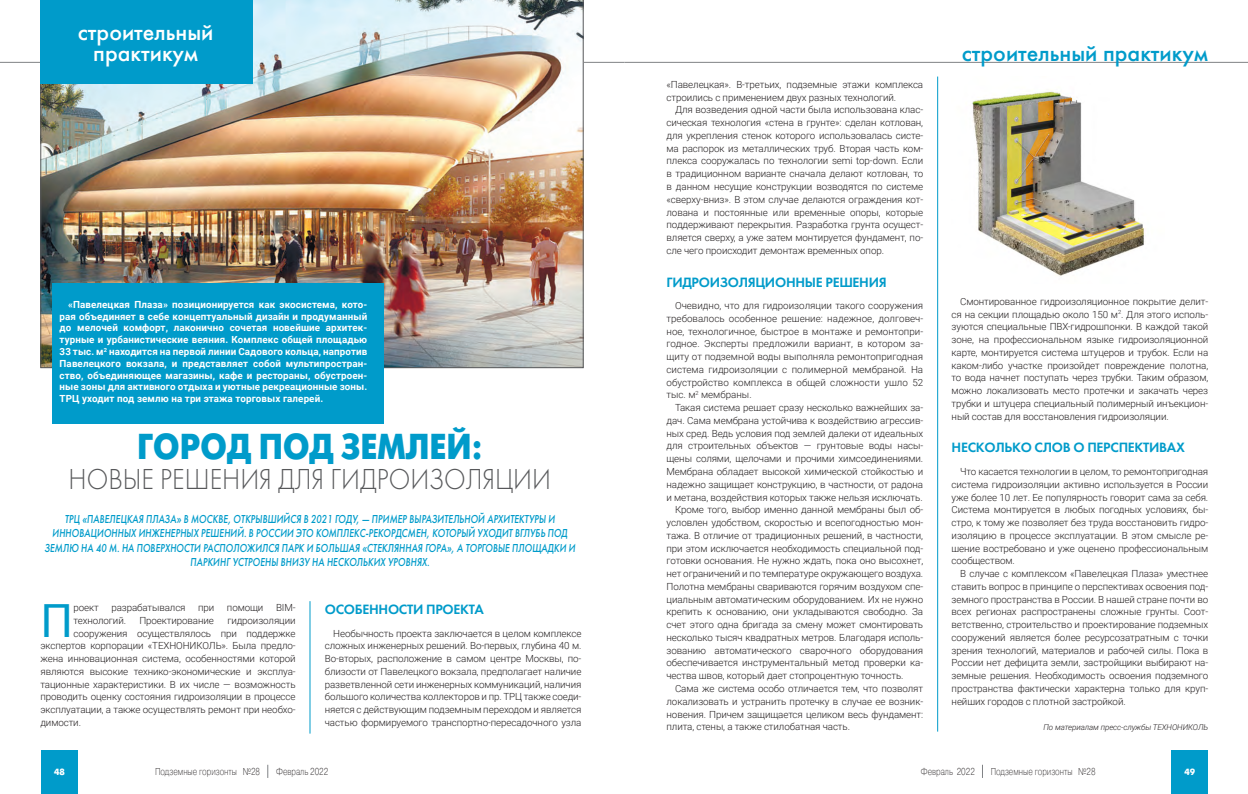
<style>
.page{position:relative;width:1248px;height:794px;background:#fff}
.page>*{position:absolute;margin:0;border:0;box-sizing:border-box;transform-origin:0 0}
.Основной_текст{font:45.7px "Roboto";color:#009bca}
.Заголовок{font:36px "Futuris XC";color:#009bca;scale:.9 1}
.Заголовок-2{font:30px "Futura Light C";color:#57585a;scale:.9 1}
.t1{font:24px "Futura Medium C";color:#009bca}
.Подзаголовок{font:24px "Futura Medium C";color:#fff}
.Подзаголовок-2{font:700 14px "Futura 2 C";letter-spacing:-.02em;color:#009bca}
.Подзаголовок-3{font:italic 12px/14.4px "Futura Medium C";color:#009bca;text-align:center;scale:.8 1}
.t2{font:10px "Pragmatica Light C";color:#231f20;scale:.8 1}
.Основной_текст-2{font:300 9.8px/12.8px "Roboto";letter-spacing:-.01em;color:#231f20;text-align:justify}
.Основной_текст-3{font:700 9.8px/11.8px "Roboto";letter-spacing:.01em;color:#fff;text-align:justify}
.t3{font:700 9px "Futuris C";color:#fff}
.Основной_текст-4{font:italic 300 8px "Roboto";letter-spacing:-.01em;color:#231f20}
</style>
<div class="page">
<svg style="left:267px;top:764px;width:1px;height:14px"></svg>
<hr style="left:0;top:62px;width:624px;height:1px;background:#808285">
<hr style="left:624px;top:62px;width:623px;height:1px;background:#808285">
<svg style="left:982px;top:764px;width:1px;height:14px"></svg>
<div style="left:1171px;top:750px;width:36px;height:44px;background:#009bca"></div>
<div style="left:41px;top:750px;width:37px;height:44px;background:#009bca"></div>
<img style="left:41px;top:0;width:542px;height:368px">
<div style="left:40px;top:0;width:212px;height:83px;background:#009bca"></div>
<div style="left:52px;top:283px;width:332px;height:140px;background:#009bca"></div>
<img style="left:972px;top:91px;width:172px;height:185px">
<hr style="left:310px;top:601px;width:1px;height:132px;background:#009bca">
<hr style="left:937px;top:77px;width:1px;height:654px;background:#009bca">
<p class="Подзаголовок" style="left:78px;top:19px;width:137px">строительный</p>
<p class="Подзаголовок" style="left:93px;top:40px;width:106px">практикум</p>
<p class="Основной_текст-3" style="left:60px;top:298px;width:309px;text-indent:9px">«Павелецкая Плаза» позиционируется как экосистема, кото&shy;рая объединяет в себе концептуальный дизайн и продуманный до мелочей комфорт, лаконично сочетая новейшие архитек&shy;турные и урбанистические веяния. Комплекс общей площадью 33 тыс. м<sup>2</sup> находится на первой линии Садового кольца, напротив Павелецкого вокзала, и представляет собой мультипростран&shy;ство, объединяющее магазины, кафе и рестораны, обустроен&shy;ные зоны для активного отдыха и уютные рекреационные зоны.<br>ТРЦ уходит под землю на три этажа торговых галерей.</p>
<p class="Заголовок" style="left:137px;top:426px;width:385px">ГОРОД ПОД ЗЕМЛЕЙ:</p>
<p class="Заголовок-2" style="left:69px;top:463px;width:537px">НОВЫЕ РЕШЕНИЯ ДЛЯ ГИДРОИЗОЛЯЦИИ</p>
<p class="Подзаголовок-3" style="left:44px;top:512px;width:665px">ТРЦ «ПАВЕЛЕЦКАЯ ПЛАЗА» В МОСКВЕ, ОТКРЫВШИЙСЯ В 2021 ГОДУ, — ПРИМЕР ВЫРАЗИТЕЛЬНОЙ АРХИТЕКТУРЫ И ИННОВАЦИОННЫХ ИНЖЕНЕРНЫХ РЕШЕНИЙ. В РОССИИ ЭТО КОМПЛЕКС-РЕКОРДСМЕН, КОТОРЫЙ УХОДИТ ВГЛУБЬ ПОД ЗЕМЛЮ НА 40 М. НА ПОВЕРХНОСТИ РАСПОЛОЖИЛСЯ ПАРК И БОЛЬШАЯ «СТЕКЛЯННАЯ ГОРА», А ТОРГОВЫЕ ПЛОЩАДКИ И ПАРКИНГ УСТРОЕНЫ ВНИЗУ НА НЕСКОЛЬКИХ УРОВНЯХ.</p>
<p class="Основной_текст" style="left:40px;top:588px;width:34px">П</p>
<p class="Основной_текст-2" style="left:73px;top:601px;width:27px">роект</p>
<p class="Основной_текст-2" style="left:111px;top:601px;width:76px">разрабатывался</p>
<p class="Основной_текст-2" style="left:198px;top:601px;width:18px">при</p>
<p class="Основной_текст-2" style="left:227px;top:601px;width:38px">помощи</p>
<p class="Основной_текст-2" style="left:276px;top:601px;width:21px">BIM-</p>
<p class="Подзаголовок-2" style="left:325px;top:601px;width:161px">ОСОБЕННОСТИ ПРОЕКТА</p>
<p class="Основной_текст-2" style="left:325px;top:626px;width:258px;text-indent:9px">Необычность проекта заключается в целом комплексе сложных инженерных решений. Во-первых, глубина 40 м.<br>Во-вторых, расположение в самом центре Москвы, по&shy;близости от Павелецкого вокзала, предполагает наличие разветвленной сети инженерных коммуникаций, наличия большого количества коллекторов и пр. ТРЦ также соеди&shy;няется с действующим подземным переходом и является частью формируемого транспортно-пересадочного узла</p>
<p class="Основной_текст-2" style="left:73px;top:613px;width:54px">технологий.</p>
<p class="Основной_текст-2" style="left:139px;top:613px;width:76px">Проектирование</p>
<p class="Основной_текст-2" style="left:227px;top:613px;width:70px">гидроизоляции</p>
<p class="Основной_текст-2" style="left:73px;top:626px;width:223px">сооружения осуществлялось при поддержке</p>
<p class="Основной_текст-2" style="left:40px;top:639px;width:257px">экспертов корпорации «ТЕХНОНИКОЛЬ». Была предло-</p>
<p class="Основной_текст-2" style="left:40px;top:652px;width:257px">жена инновационная система, особенностями которой</p>
<p class="Основной_текст-2" style="left:40px;top:664px;width:257px">являются высокие технико-экономические и эксплуа-</p>
<p class="Основной_текст-2" style="left:40px;top:677px;width:257px">тационные характеристики. В их числе — возможность</p>
<p class="Основной_текст-2" style="left:40px;top:690px;width:257px">проводить оценку состояния гидроизоляции в процессе</p>
<p class="Основной_текст-2" style="left:40px;top:703px;width:257px">эксплуатации, а также осуществлять ремонт при необхо-</p>
<p class="Основной_текст-2" style="left:40px;top:715px;width:42px">димости.</p>
<p class="Основной_текст-2" style="left:666px;top:78px;width:258px">«Павелецкая». В-третьих, подземные этажи комплекса строились с применением двух разных технологий.</p>
<p class="Основной_текст-2" style="left:666px;top:103px;width:258px;text-indent:9px">Для возведения одной части была использована клас&shy;сическая технология «стена в грунте»: сделан котлован, для укрепления стенок которого использовалась систе&shy;ма распорок из металлических труб. Вторая часть ком&shy;плекса сооружалась по технологии semi top-down. Если в традиционном варианте сначала делают котлован, то в данном несущие конструкции возводятся по системе «сверху-вниз». В этом случае делаются ограждения кот&shy;лована и постоянные или временные опоры, которые поддерживают перекрытия. Разработка грунта осущест&shy;вляется сверху, а уже затем монтируется фундамент, по&shy;сле чего происходит демонтаж временных опор.</p>
<p class="Подзаголовок-2" style="left:666px;top:274px;width:222px">ГИДРОИЗОЛЯЦИОННЫЕ РЕШЕНИЯ</p>
<p class="Основной_текст-2" style="left:666px;top:299px;width:258px;text-indent:9px">Очевидно, что для гидроизоляции такого сооружения требовалось особенное решение: надежное, долговеч&shy;ное, технологичное, быстрое в монтаже и ремонтопри&shy;годное. Эксперты предложили вариант, в котором за&shy;щиту от подземной воды выполняла ремонтопригодная система гидроизоляции с полимерной мембраной. На обустройство комплекса в общей сложности ушло 52 тыс. м<sup>2</sup> мембраны.</p>
<p class="Основной_текст-2" style="left:666px;top:401px;width:258px;text-indent:9px">Такая система решает сразу несколько важнейших за&shy;дач. Сама мембрана устойчива к воздействию агрессив&shy;ных сред. Ведь условия под землей далеки от идеальных для строительных объектов — грунтовые воды насы&shy;щены солями, щелочами и прочими химсоединениями.<br>Мембрана обладает высокой химической стойкостью и надежно защищает конструкцию, в частности, от радона и метана, воздействия которых также нельзя исключать.</p>
<p class="Основной_текст-2" style="left:666px;top:503px;width:258px;text-indent:9px">Кроме того, выбор именно данной мембраны был об&shy;условлен удобством, скоростью и всепогодностью мон&shy;тажа. В отличие от традиционных решений, в частности, при этом исключается необходимость специальной под&shy;готовки основания. Не нужно ждать, пока оно высохнет, нет ограничений и по температуре окружающего воздуха.<br>Полотна мембраны свариваются горячим воздухом спе&shy;циальным автоматическим оборудованием. Их не нужно крепить к основанию, они укладываются свободно. За счет этого одна бригада за смену может смонтировать несколько тысяч квадратных метров. Благодаря исполь&shy;зованию автоматического сварочного оборудования обеспечивается инструментальный метод проверки ка&shy;чества швов, который дает стопроцентную точность.</p>
<p class="Основной_текст-2" style="left:666px;top:681px;width:258px;text-indent:9px">Сама же система особо отличается тем, что позволят локализовать и устранить протечку в случае ее возник&shy;новения. Причем защищается целиком весь фундамент: плита, стены, а также стилобатная часть.</p>
<h3 class="t1" style="left:961px;top:39px;width:247px">строительный практикум</h3>
<p class="Основной_текст-2" style="left:951px;top:295px;width:258px;text-indent:9px">Смонтированное гидроизоляционное покрытие делит&shy;ся на секции площадью около 150 м<sup>2</sup>. Для этого исполь&shy;зуются специальные ПВХ-гидрошпонки. В каждой такой зоне, на профессиональном языке гидроизоляционной карте, монтируется система штуцеров и трубок. Если на каком-либо участке произойдет повреждение полотна, то вода начнет поступать через трубки. Таким образом, можно локализовать место протечки и закачать через трубки и штуцера специальный полимерный инъекцион&shy;ный состав для восстановления гидроизоляции.</p>
<p class="Подзаголовок-2" style="left:951px;top:439px;width:235px">НЕСКОЛЬКО СЛОВ О ПЕРСПЕКТИВАХ</p>
<p class="Основной_текст-2" style="left:951px;top:465px;width:258px;text-indent:9px">Что касается технологии в целом, то ремонтопригодная система гидроизоляции активно используется в России уже более 10 лет. Ее популярность говорит сама за себя.<br>Система монтируется в любых погодных условиях, бы&shy;стро, к тому же позволяет без труда восстановить гидро&shy;изоляцию в процессе эксплуатации. В этом смысле ре&shy;шение востребовано и уже оценено профессиональным сообществом.</p>
<p class="Основной_текст-2" style="left:951px;top:567px;width:258px;text-indent:9px">В случае с комплексом «Павелецкая Плаза» уместнее ставить вопрос в принципе о перспективах освоения под&shy;земного пространства в России. В нашей стране почти во всех регионах распространены сложные грунты. Соот&shy;ветственно, строительство и проектирование подземных сооружений является более ресурсозатратным с точки зрения технологий, материалов и рабочей силы. Пока в России нет дефицита земли, застройщики выбирают на&shy;земные решения. Необходимость освоения подземного пространства фактически характерна только для круп&shy;нейших городов с плотной застройкой.</p>
<p class="Основной_текст-4" style="left:1043px;top:721px;width:166px">По материалам пресс-службы ТЕХНОНИКОЛЬ</p>
<p class="t2" style="left:155px;top:766px;width:133px">Подземные горизонты №28</p>
<p class="t2" style="left:276px;top:766px;width:67px">Февраль 2022</p>
<p class="t2" style="left:920px;top:766px;width:69px">Февраль 2022</p>
<p class="t2" style="left:990px;top:766px;width:133px">Подземные горизонты №28</p>
<p class="t3" style="left:54px;top:766px;width:12px">48</p>
<p class="t3" style="left:1184px;top:766px;width:12px">49</p>
</div>
